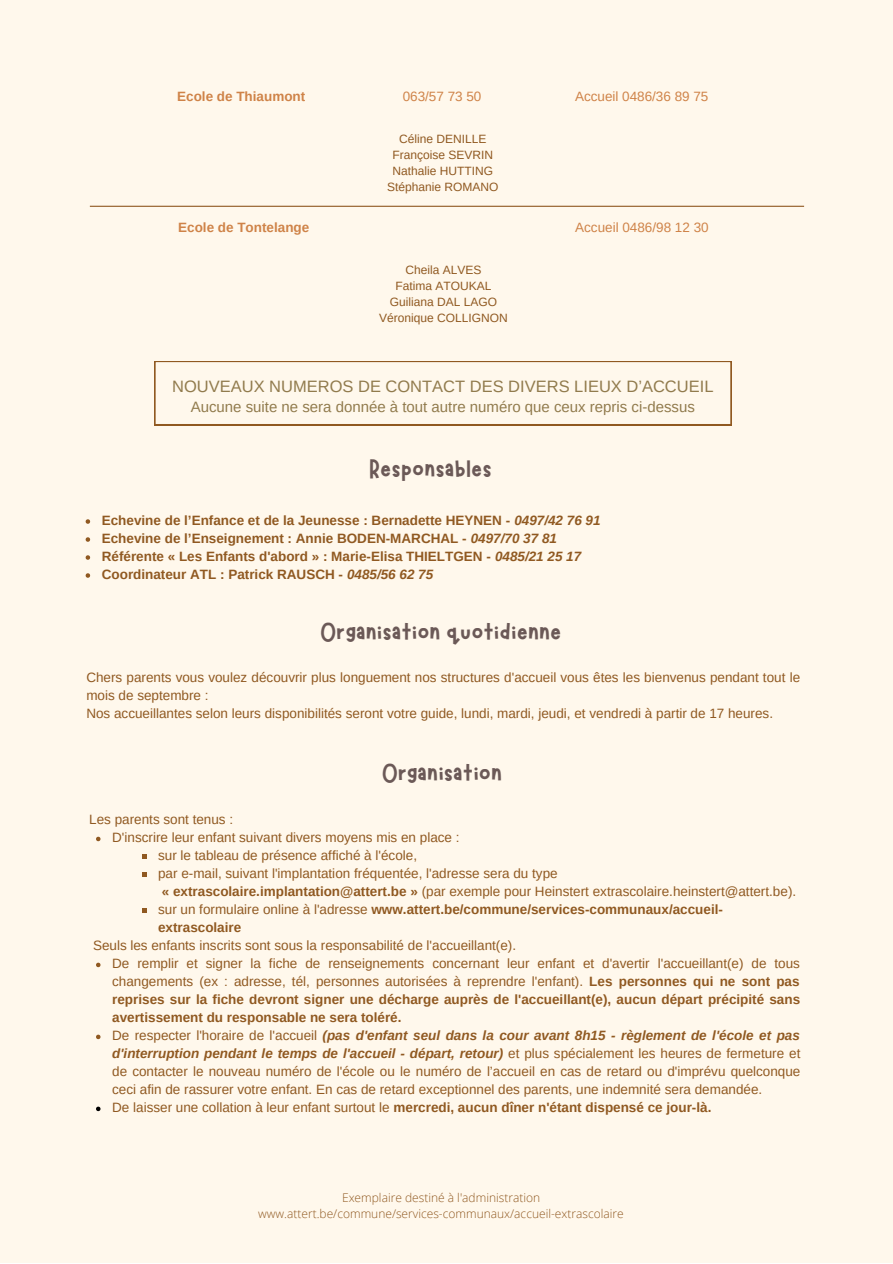
<style>
.page{position:relative;width:893px;height:1264px;background:#fff}
.page>*{position:absolute;margin:0;border:0;box-sizing:border-box;transform-origin:0 0}
.t1{font:28.5px "Marykate";color:#6b5957}
.t2{font:16.5px "Arimo";color:#917b4d}
.t3{font:15px "Arimo";color:#917b4d}
.t4{font:13.5px/18px "Arimo";color:#905921}
.t5{font:700 13.5px/18px "Arimo";color:#905921}
.t6{font:13.5px "Arimo";color:#cf8348}
.t7{font:700 13.5px "Arimo";color:#cf8348}
.t8{font:12px/16px "Arimo";color:#905921;text-align:center}
.t9{font:300 12px/16px "Open Sans";color:#905921;text-align:center}
.s1{font-style:italic}
.s2{font-weight:700}
.s3{font-weight:700;font-style:italic}
</style>
<div class="page">
<div style="left:0;top:0;width:892px;height:1262px;background:#fff8ec"></div>
<hr style="left:90px;top:206px;width:714px;height:1px;background:#905921">
<svg style="left:154px;top:361px;width:577px;height:64px"></svg>
<svg style="left:86px;top:519px;width:4px;height:5px"></svg>
<svg style="left:86px;top:537px;width:4px;height:5px"></svg>
<svg style="left:86px;top:555px;width:4px;height:5px"></svg>
<svg style="left:86px;top:573px;width:4px;height:4px"></svg>
<svg style="left:96px;top:836px;width:4px;height:5px"></svg>
<svg style="left:142px;top:854px;width:5px;height:5px"></svg>
<svg style="left:142px;top:872px;width:5px;height:5px"></svg>
<svg style="left:142px;top:908px;width:5px;height:5px"></svg>
<svg style="left:96px;top:962px;width:4px;height:5px"></svg>
<svg style="left:96px;top:1034px;width:4px;height:5px"></svg>
<svg style="left:96px;top:1106px;width:4px;height:5px"></svg>
<p class="t7" style="left:177px;top:89px;width:130px">Ecole de Thiaumont</p>
<p class="t6" style="left:402px;top:89px;width:80px">063/57 73 50</p>
<p class="t6" style="left:575px;top:89px;width:135px">Accueil 0486/36 89 75</p>
<p class="t8" style="left:387px;top:131px;width:113px">Céline DENILLE<br>Françoise SEVRIN<br>Nathalie HUTTING<br>Stéphanie ROMANO</p>
<p class="t7" style="left:178px;top:219px;width:133px">Ecole de Tontelange</p>
<p class="t6" style="left:575px;top:219px;width:135px">Accueil 0486/98 12 30</p>
<p class="t8" style="left:379px;top:261px;width:130px">Cheila ALVES<br>Fatima ATOUKAL<br>Guiliana DAL LAGO<br>Véronique COLLIGNON</p>
<p class="t2" style="left:172px;top:377px;width:543px">NOUVEAUX NUMEROS DE CONTACT DES DIVERS LIEUX D’ACCUEIL</p>
<p class="t3" style="left:191px;top:399px;width:505px">Aucune suite ne sera donnée à tout autre numéro que ceux repris ci-dessus</p>
<h1 class="t1" style="left:369px;top:450px;width:124px">Responsables</h1>
<p class="t5" style="left:102px;top:511px;width:500px">Echevine de l’Enfance et de la Jeunesse : Bernadette HEYNEN - <span class="s1">0497/42 76 91<br></span>Echevine de l’Enseignement : Annie BODEN-MARCHAL - <span class="s1">0497/70 37 81<br></span>Référente « Les Enfants d'abord » : Marie-Elisa THIELTGEN - <span class="s1">0485/21 25 17<br></span>Coordinateur ATL : Patrick RAUSCH - <span class="s1">0485/56 62 75</span></p>
<h1 class="t1" style="left:320px;top:613px;width:242px">Organisation quotidienne</h1>
<p class="t4" style="left:86px;top:668px;width:715px">Chers parents vous voulez découvrir plus longuement nos structures d'accueil vous êtes les bienvenus pendant tout le mois de septembre :<br>Nos accueillantes selon leurs disponibilités seront votre guide, lundi, mardi, jeudi, et vendredi à partir de 17 heures.</p>
<p class="t4" style="left:89px;top:810px;width:145px">Les parents sont tenus :</p>
<h1 class="t1" style="left:382px;top:754px;width:122px">Organisation</h1>
<p class="t4" style="left:158px;top:828px;width:639px;text-indent:-46px">D'inscrire leur enfant suivant divers moyens mis en place :<br>sur le tableau de présence affiché à l'école,<br>par e-mail, suivant l'implantation fréquentée, l'adresse sera du type<br><span class="s2">« extrascolaire.implantation@attert.be »</span> (par exemple pour Heinstert extrascolaire.heinstert@attert.be). sur un formulaire online à l'adresse <span class="s2">www.attert.be/commune/services-communaux/accueil&shy;extrascolaire</span></p>
<p class="t4" style="left:112px;top:954px;width:689px">De remplir et signer la fiche de renseignements concernant leur enfant et d'avertir l'accueillant(e) de tous changements (ex : adresse, tél, personnes autorisées à reprendre l'enfant). <span class="s2">Les personnes qui ne sont pas reprises sur la fiche devront signer une décharge auprès de l'accueillant(e), aucun départ précipité sans avertissement du responsable ne sera toléré.<br></span>De respecter l'horaire de l'accueil <span class="s3">(pas d'enfant seul dans la cour avant 8h15 - règlement de l'école et pas d'interruption pendant le temps de l'accueil - départ, retour)</span> et plus spécialement les heures de fermeture et de contacter le nouveau numéro de l'école ou le numéro de l’accueil en cas de retard ou d'imprévu quelconque ceci afin de rassurer votre enfant. En cas de retard exceptionnel des parents, une indemnité sera demandée.<br>De laisser une collation à leur enfant surtout le <span class="s2">mercredi, aucun dîner n'étant dispensé ce jour-là.</span></p>
<p class="t4" style="left:93px;top:936px;width:424px">Seuls les enfants inscrits sont sous la responsabilité de l'accueillant(e).</p>
<p class="t9" style="left:258px;top:1188px;width:367px">Exemplaire destiné à l'administration www.attert.be/commune/services-communaux/accueil-extrascolaire</p>
</div>
